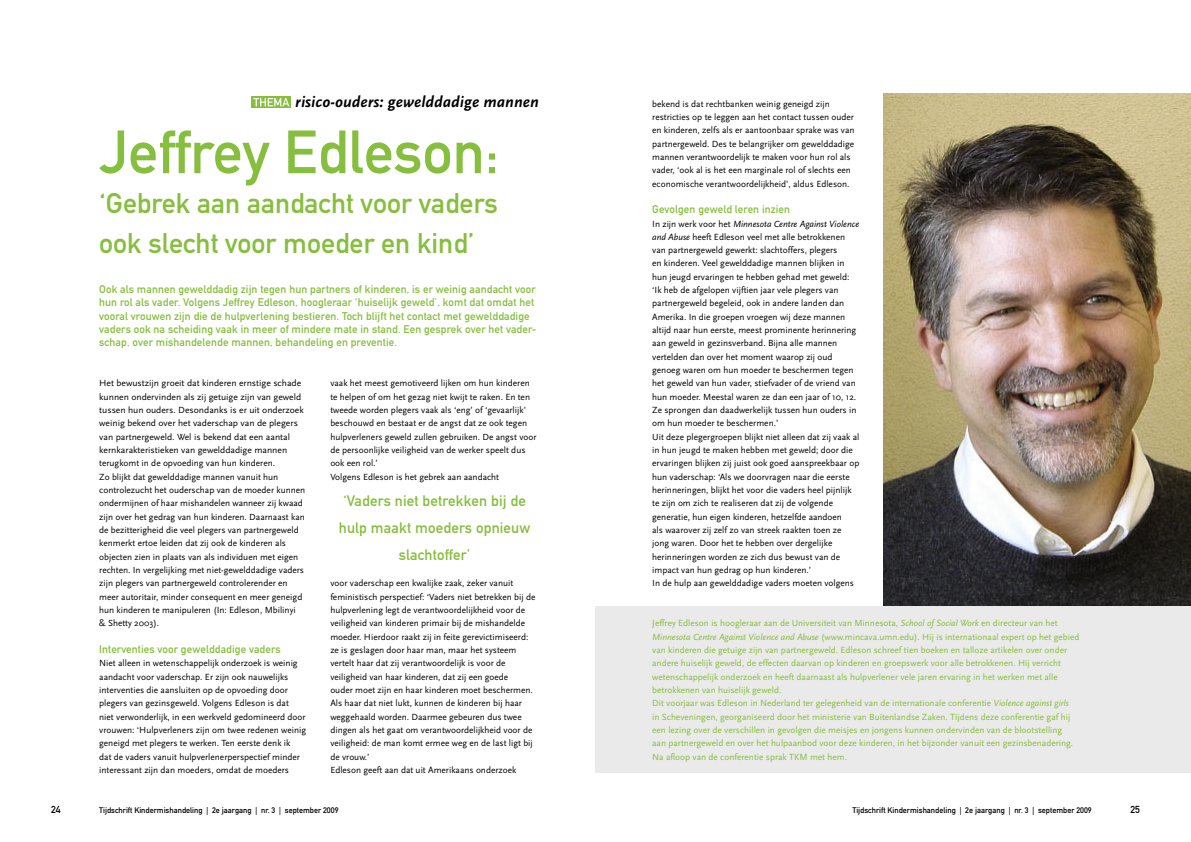
<style>
.page{position:relative;width:1191px;height:842px;background:#fff}
.page>*{position:absolute;margin:0;border:0;box-sizing:border-box;transform-origin:0 0}
.Koppen__variabel_in_grootte{font:60px "DIN Mittelschrift Std";color:#86be3d}
.Koppen__variabel_in_grootte-2{font:28px/40px "DIN Mittelschrift Std";color:#86be3d}
.Chapeau__variabel_in_kleur{font:italic 700 16px "Scala Sans";letter-spacing:.01em;color:#000}
.Streamer__variabel_in_kleur{font:15px/26.6px "DIN Mittelschrift Std";letter-spacing:.01em;color:#86be3d;text-align:center}
.Lead__variabel_in_kleur{font:11px/13.3px "DIN Mittelschrift Std";letter-spacing:.01em;color:#86be3d}
.Tussenkop__variabel_in_kleur{font:11px "DIN Mittelschrift Std";letter-spacing:.01em;color:#86be3d}
.t1{font:10px "DIN Mittelschrift Std";color:#000}
.Platte_tekst{font:9.3px/13.3px "Scala Sans";color:#000}
.Platte_tekst-2{font:9.3px/13.3px "Scala Sans";color:#86be3d}
.t2{font:8px "DIN Mittelschrift Std";color:#000}
.s1{font-style:italic}
</style>
<div class="page">
<img style="left:883px;top:93px;width:308px;height:514px">
<svg style="left:252px;top:96px;width:39px;height:12px"></svg>
<svg style="left:253px;top:98px;width:36px;height:8px"></svg>
<div style="left:595px;top:607px;width:596px;height:166px;background:#eaeaea"></div>
<p class="Chapeau__variabel_in_kleur" style="left:295px;top:93px;width:245px">risico-ouders: gewelddadige mannen</p>
<p class="Koppen__variabel_in_grootte" style="left:99px;top:117px;width:401px">Jeffrey Edleson:</p>
<p class="Koppen__variabel_in_grootte-2" style="left:99px;top:184px;width:400px">‘Gebrek aan aandacht voor vaders ook slecht voor moeder en kind’</p>
<p class="Lead__variabel_in_kleur" style="left:99px;top:283px;width:438px">Ook als mannen gewelddadig zijn tegen hun partners of kinderen, is er weinig aandacht voor hun rol als vader. Volgens Jeffrey Edleson, hoogleraar ‘huiselijk geweld’, komt dat omdat het vooral vrouwen zijn die de hulpverlening bestieren. Toch blijft het contact met gewelddadige vaders ook na scheiding vaak in meer of mindere mate in stand. Een gesprek over het vader&shy;schap, over mishandelende mannen, behandeling en preventie.</p>
<p class="Platte_tekst" style="left:99px;top:377px;width:207px">Het bewustzijn groeit dat kinderen ernstige schade kunnen ondervinden als zij getuige zijn van geweld tussen hun ouders. Desondanks is er uit onderzoek weinig bekend over het vaderschap van de plegers van partnergeweld. Wel is bekend dat een aantal kernkarakteristieken van gewelddadige mannen terugkomt in de opvoeding van hun kinderen.<br>Zo blijkt dat gewelddadige mannen vanuit hun controlezucht het ouderschap van de moeder kunnen ondermijnen of haar mishandelen wanneer zij kwaad zijn over het gedrag van hun kinderen. Daarnaast kan de bezitterigheid die veel plegers van partnergeweld kenmerkt ertoe leiden dat zij ook de kinderen als objecten zien in plaats van als individuen met eigen rechten. In vergelijking met niet-gewelddadige vaders zijn plegers van partnergeweld controlerender en meer autoritair, minder consequent en meer geneigd hun kinderen te manipuleren (In: Edleson, Mbilinyi<br>&amp; Shetty 2003).</p>
<p class="Tussenkop__variabel_in_kleur" style="left:99px;top:643px;width:183px">Interventies voor gewelddadige vaders</p>
<p class="Platte_tekst" style="left:99px;top:657px;width:208px">Niet alleen in wetenschappelijk onderzoek is weinig aandacht voor vaderschap. Er zijn ook nauwelijks interventies die aansluiten op de opvoeding door plegers van gezinsgeweld. Volgens Edleson is dat<br>niet verwonderlijk, in een werkveld gedomineerd door vrouwen: ‘Hulpverleners zijn om twee redenen weinig geneigd met plegers te werken. Ten eerste denk ik<br>dat de vaders vanuit hulpverlenerperspectief minder interessant zijn dan moeders, omdat de moeders</p>
<p class="Platte_tekst" style="left:330px;top:377px;width:208px">vaak het meest gemotiveerd lijken om hun kinderen te helpen of om het gezag niet kwijt te raken. En ten tweede worden plegers vaak als ‘eng’ of ‘gevaarlijk’ beschouwd en bestaat er de angst dat ze ook tegen hulpverleners geweld zullen gebruiken. De angst voor de persoonlijke veiligheid van de werker speelt dus ook een rol.’</p>
<p class="Platte_tekst" style="left:330px;top:470px;width:170px">Volgens Edleson is het gebrek aan aandacht</p>
<p class="Streamer__variabel_in_kleur" style="left:339px;top:488px;width:193px">‘Vaders niet betrekken bij de hulp maakt moeders opnieuw slachtoffer’</p>
<p class="Platte_tekst" style="left:330px;top:577px;width:206px">voor vaderschap een kwalijke zaak, zeker vanuit feministisch perspectief: ‘Vaders niet betrekken bij de hulpverlening legt de verantwoordelijkheid voor de veiligheid van kinderen primair bij de mishandelde moeder. Hierdoor raakt zij in feite gerevictimiseerd: ze is geslagen door haar man, maar het systeem vertelt haar dat zij verantwoordelijk is voor de veiligheid van haar kinderen, dat zij een goede<br>ouder moet zijn en haar kinderen moet beschermen.<br>Als haar dat niet lukt, kunnen de kinderen bij haar weggehaald worden. Daarmee gebeuren dus twee dingen als het gaat om verantwoordelijkheid voor de veiligheid: de man komt ermee weg en de last ligt bij de vrouw.’</p>
<p class="Platte_tekst" style="left:330px;top:763px;width:187px">Edleson geeft aan dat uit Amerikaans onderzoek</p>
<p class="Platte_tekst" style="left:652px;top:97px;width:204px">bekend is dat rechtbanken weinig geneigd zijn restricties op te leggen aan het contact tussen ouder en kinderen, zelfs als er aantoonbaar sprake was van partnergeweld. Des te belangrijker om gewelddadige mannen verantwoordelijk te maken voor hun rol als vader, ‘ook al is het een marginale rol of slechts een economische verantwoordelijkheid’, aldus Edleson.</p>
<p class="Tussenkop__variabel_in_kleur" style="left:652px;top:203px;width:139px">Gevolgen geweld leren inzien</p>
<p class="Platte_tekst" style="left:652px;top:217px;width:209px">In zijn werk voor het <span class="s1">Minnesota Centre Against Violence and Abuse</span> heeft Edleson veel met alle betrokkenen van partnergeweld gewerkt: slachtoffers, plegers<br>en kinderen. Veel gewelddadige mannen blijken in hun jeugd ervaringen te hebben gehad met geweld: ‘Ik heb de afgelopen vijftien jaar vele plegers van partnergeweld begeleid, ook in andere landen dan Amerika. In die groepen vroegen wij deze mannen altijd naar hun eerste, meest prominente herinnering aan geweld in gezinsverband. Bijna alle mannen vertelden dan over het moment waarop zij oud genoeg waren om hun moeder te beschermen tegen het geweld van hun vader, stiefvader of de vriend van hun moeder. Meestal waren ze dan een jaar of 10, 12.<br>Ze sprongen dan daadwerkelijk tussen hun ouders in om hun moeder te beschermen.’</p>
<p class="Platte_tekst" style="left:652px;top:430px;width:209px">Uit deze plegergroepen blijkt niet alleen dat zij vaak al in hun jeugd te maken hebben met geweld; door die ervaringen blijken zij juist ook goed aanspreekbaar op hun vaderschap: ‘Als we doorvragen naar die eerste herinneringen, blijkt het voor die vaders heel pijnlijk te zijn om zich te realiseren dat zij de volgende generatie, hun eigen kinderen, hetzelfde aandoen<br>als waarover zij zelf zo van streek raakten toen ze jong waren. Door het te hebben over dergelijke herinneringen worden ze zich dus bewust van de impact van hun gedrag op hun kinderen.’</p>
<p class="Platte_tekst" style="left:652px;top:577px;width:203px">In de hulp aan gewelddadige vaders moeten volgens</p>
<p class="Platte_tekst-2" style="left:652px;top:617px;width:429px">Jeffrey Edleson is hoogleraar aan de Universiteit van Minnesota, <span class="s1">School of Social Work</span> en directeur van het <span class="s1">Minnesota Centre Against Violence and Abuse</span> (www.mincava.umn.edu). Hij is internationaal expert op het gebied van kinderen die getuige zijn van partnergeweld. Edleson schreef tien boeken en talloze artikelen over onder andere huiselijk geweld, de effecten daarvan op kinderen en groepswerk voor alle betrokkenen. Hij verricht wetenschappelijk onderzoek en heeft daarnaast als hulpverlener vele jaren ervaring in het werken met alle betrokkenen van huiselijk geweld.</p>
<p class="Platte_tekst-2" style="left:652px;top:697px;width:422px">Dit voorjaar was Edleson in Nederland ter gelegenheid van de internationale conferentie <span class="s1">Violence against girls </span>in Scheveningen, georganiseerd door het ministerie van Buitenlandse Zaken. Tijdens deze conferentie gaf hij een lezing over de verschillen in gevolgen die meisjes en jongens kunnen ondervinden van de blootstelling aan partnergeweld en over het hulpaanbod voor deze kinderen, in het bijzonder vanuit een gezinsbenadering.<br>Na afloop van de conferentie sprak TKM met hem.</p>
<p class="t1" style="left:51px;top:803px;width:11px">24</p>
<p class="t2" style="left:99px;top:805px;width:241px">Tijdschrift Kindermishandeling | 2e jaargang | nr. 3 | september 2009</p>
<p class="t2" style="left:852px;top:805px;width:241px">Tijdschrift Kindermishandeling | 2e jaargang | nr. 3 | september 2009</p>
<p class="t1" style="left:1130px;top:803px;width:11px">25</p>
</div>
